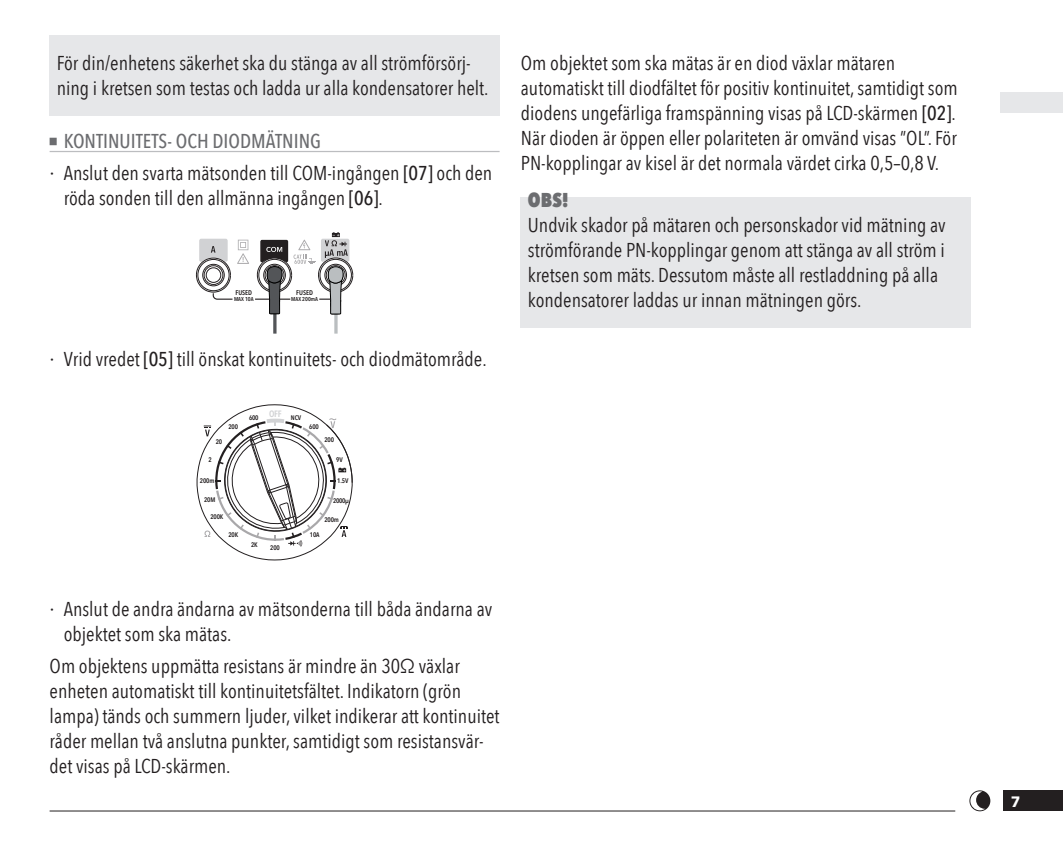
<style>
.page{position:relative;width:1063px;height:851px;background:#fff}
.page>*{position:absolute;margin:0;border:0;box-sizing:border-box;transform-origin:0 0}
.TEKST{font:20px/25px "Avenir Next Condensed";color:#231f20}
.TEKST_-_NOTE_IMPORTANT{font:20px/25px "Avenir Next Condensed";color:#231f20}
.TITLE_-_NIV2{font:500 20px "Avenir Next Condensed";color:#6c6d70}
.TITLE_-_NOTE_IMPORTANT{font:800 20px "Avenir Next Condensed";color:#6c6d70}
.t1{font:700 15px "Avenir Next";color:#fff}
.t2{font:600 9.25px "Avenir Next Condensed";color:#d1d2d4}
.t3{font:600 6.75px "Avenir Next Condensed";letter-spacing:-.025em;color:#231f20}
.t4{font:600 5.75px "Avenir Next Condensed";color:#231f20}
.s1{font-family:"Avenir Next"}
.s2{font-weight:500}
</style>
<div class="page">
<div style="left:1004px;top:790px;width:59px;height:20px;background:#231f20"></div>
<hr style="left:50px;top:810px;width:905px;height:1px;background:#231f20">
<div style="left:1001px;top:92px;width:62px;height:21px;background:#e6e7e9"></div>
<svg style="left:969px;top:790px;width:21px;height:21px"></svg>
<div style="left:50px;top:35px;width:450px;height:81px;background:#e6e7e9"></div>
<div style="left:50px;top:138px;width:7px;height:7px;background:#6c6d70"></div>
<hr style="left:50px;top:151px;width:450px;height:1px;background:#bcbdc0">
<svg style="left:196px;top:238px;width:53px;height:62px"></svg>
<svg style="left:255px;top:232px;width:99px;height:101px"></svg>
<svg style="left:196px;top:404px;width:157px;height:156px"></svg>
<div style="left:521px;top:197px;width:450px;height:131px;background:#e6e7e9"></div>
<p class="TEKST_-_NOTE_IMPORTANT" style="left:57px;top:49px;width:433px">För din/enhetens säkerhet ska du stänga av all strömförsörj&shy;ning i kretsen som testas och ladda ur alla kondensatorer helt.</p>
<p class="TITLE_-_NIV2" style="left:64px;top:129px;width:259px">KONTINUITETS- OCH DIODMÄTNING</p>
<p class="TEKST" style="left:64px;top:160px;width:430px;text-indent:-14px"><span class="s1">·</span> Anslut den svarta mätsonden till COM-ingången <span class="s2">[07]</span> och den röda sonden till den allmänna ingången <span class="s2">[06]</span>.</p>
<p class="t3" style="left:235px;top:287px;width:18px">FUSED</p>
<p class="t4" style="left:234px;top:294px;width:21px">MAX 10A</p>
<p class="t3" style="left:296px;top:287px;width:18px">FUSED</p>
<p class="t4" style="left:291px;top:294px;width:28px">MAX 200mA</p>
<p class="TEKST" style="left:50px;top:345px;width:439px"><span class="s1">·</span> Vrid vredet <span class="s2">[05]</span> till önskat kontinuitets- och diodmätområde.</p>
<p class="t3" style="left:228px;top:421px;width:11px">200</p>
<p class="t3" style="left:216px;top:436px;width:8px">20</p>
<p class="t3" style="left:209px;top:454px;width:5px">2</p>
<p class="t3" style="left:200px;top:474px;width:16px">200m</p>
<p class="t3" style="left:204px;top:493px;width:13px">20M</p>
<p class="t3" style="left:210px;top:511px;width:14px">200K</p>
<p class="t3" style="left:228px;top:528px;width:11px">20K</p>
<p class="t3" style="left:249px;top:411px;width:11px">600</p>
<p class="t3" style="left:251px;top:539px;width:8px">2K</p>
<p class="t2" style="left:269px;top:405px;width:34px">OFF <sub>NCV</sub></p>
<p class="t3" style="left:270px;top:542px;width:11px">200</p>
<p class="t3" style="left:309px;top:421px;width:11px">600</p>
<p class="t3" style="left:324px;top:434px;width:11px">200</p>
<p class="t3" style="left:336px;top:453px;width:8px">9V</p>
<p class="t3" style="left:337px;top:474px;width:13px">1.5V</p>
<p class="t3" style="left:333px;top:495px;width:17px">2000µ</p>
<p class="t3" style="left:324px;top:513px;width:16px">200m</p>
<p class="t3" style="left:310px;top:529px;width:11px">10A</p>
<p class="TEKST" style="left:64px;top:595px;width:430px;text-indent:-14px"><span class="s1">·</span> Anslut de andra ändarna av mätsonderna till båda ändarna av objektet som ska mätas.</p>
<p class="TEKST" style="left:50px;top:652px;width:452px">Om objektens uppmätta resistans är mindre än 30Ω växlar enheten automatiskt till kontinuitetsfältet. Indikatorn (grön lampa) tänds och summern ljuder,vilket indikerar att kontinuitet råder mellan två anslutna punkter, samtidigt som resistansvär&shy;det visas på LCD-skärmen.</p>
<p class="TEKST" style="left:521px;top:49px;width:438px">Om objektet som ska mätas är en diod växlar mätaren automatiskt till diodfältet för positiv kontinuitet, samtidigt som diodens ungefärliga framspänning visas på LCD-skärmen <span class="s2">[02]</span>.<br>När dioden är öppen eller polariteten är omvänd visas ”OL”.För PN-kopplingar av kisel är det normala värdet cirka 0,5–0,8 V.</p>
<p class="TITLE_-_NOTE_IMPORTANT" style="left:528px;top:187px;width:42px">OBS!</p>
<p class="TEKST_-_NOTE_IMPORTANT" style="left:528px;top:211px;width:419px">Undvik skador på mätaren och personskador vid mätning av strömförande PN-kopplingar genom att stänga av all ström i kretsen som mäts. Dessutom måste all restladdning på alla kondensatorer laddas ur innan mätningen görs.</p>
<p class="t1" style="left:1011px;top:788px;width:11px">7</p>
</div>
